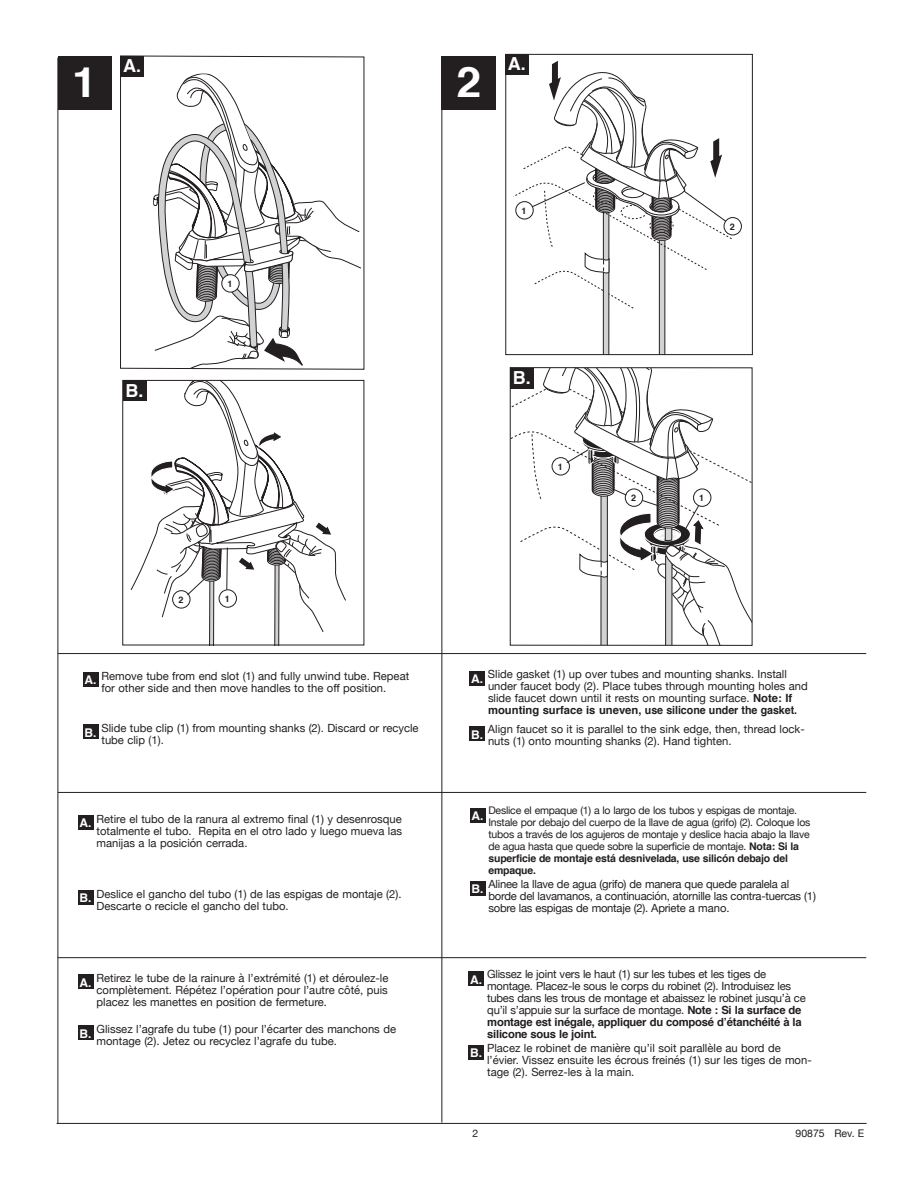
<style>
.page{position:relative;width:918px;height:1188px;background:#fff}
.page>*{position:absolute;margin:0;border:0;box-sizing:border-box;transform-origin:0 0}
.t1{font:700 42px "Helvetica";color:#fff;scale:1.06 1}
.t2{font:700 18px "Helvetica";color:#fff}
.t3{font:11.25px/12px "Helvetica Neue";color:#231f20}
.t4{font:11.25px/12px "Helvetica Neue";letter-spacing:-.02em;color:#231f20}
.t5{font:700 11.25px/12px "Helvetica";letter-spacing:-.02em;color:#231f20}
.t6{font:10.5px/12px "Helvetica Neue";letter-spacing:-.02em;color:#231f20}
.t7{font:700 10.5px/12px "Helvetica";letter-spacing:-.02em;color:#231f20}
.t8{font:10.5px "Helvetica Neue";color:#231f20}
.t9{font:700 9px "Helvetica";color:#231f20}
.s1{font-family:"Helvetica";font-weight:700;font-size:12px;color:#fff}
.s2{font-family:"Helvetica";font-weight:700}
</style>
<div class="page">
<hr style="left:57px;top:1123px;width:810px;height:1px;background:#231f20">
<div style="left:83px;top:672px;width:15px;height:15px;background:#231f20"></div>
<div style="left:83px;top:725px;width:15px;height:14px;background:#231f20"></div>
<div style="left:58px;top:56px;width:53px;height:54px;background:#231f20"></div>
<hr style="left:58px;top:58px;width:1px;height:1066px;background:#231f20">
<hr style="left:58px;top:653px;width:808px;height:1px;background:#231f20">
<hr style="left:58px;top:792px;width:808px;height:1px;background:#231f20">
<hr style="left:58px;top:957px;width:808px;height:1px;background:#231f20">
<div style="left:442px;top:56px;width:54px;height:54px;background:#231f20"></div>
<hr style="left:441px;top:56px;width:1px;height:1067px;background:#231f20">
<div style="left:505px;top:54px;width:248px;height:301px;border:1px solid #231f20"></div>
<svg style="left:120px;top:55px;width:245px;height:315px"></svg>
<div style="left:120px;top:56px;width:24px;height:20px;background:#231f20"></div>
<div style="left:123px;top:381px;width:23px;height:20px;background:#231f20"></div>
<div style="left:505px;top:54px;width:24px;height:21px;background:#231f20"></div>
<div style="left:469px;top:671px;width:16px;height:15px;background:#231f20"></div>
<div style="left:469px;top:727px;width:16px;height:14px;background:#231f20"></div>
<svg style="left:153px;top:73px;width:208px;height:296px"></svg>
<svg style="left:131px;top:380px;width:215px;height:265px"></svg>
<svg style="left:510px;top:368px;width:242px;height:277px"></svg>
<div style="left:470px;top:808px;width:15px;height:14px;background:#231f20"></div>
<div style="left:470px;top:881px;width:15px;height:15px;background:#231f20"></div>
<div style="left:78px;top:815px;width:16px;height:15px;background:#231f20"></div>
<div style="left:78px;top:890px;width:16px;height:15px;background:#231f20"></div>
<div style="left:78px;top:975px;width:16px;height:14px;background:#231f20"></div>
<div style="left:78px;top:1026px;width:16px;height:14px;background:#231f20"></div>
<div style="left:468px;top:972px;width:16px;height:14px;background:#231f20"></div>
<div style="left:468px;top:1045px;width:16px;height:14px;background:#231f20"></div>
<div style="left:724px;top:217px;width:18px;height:18px;border:1px solid #231f20;border-radius:50%"></div>
<svg style="left:513px;top:61px;width:221px;height:294px"></svg>
<svg style="left:516px;top:202px;width:17px;height:17px"></svg>
<div style="left:515px;top:201px;width:19px;height:18px;border:1px solid #231f20;border-radius:50%"></div>
<div style="left:520px;top:206px;width:9px;height:10px;background:#fff"></div>
<h2 class="t2" style="left:123px;top:51px;width:19px">A.</h2>
<h1 class="t1" style="left:72px;top:48px;width:25px">1</h1>
<h1 class="t1" style="left:456px;top:48px;width:25px">2</h1>
<h2 class="t2" style="left:508px;top:49px;width:19px">A.</h2>
<h2 class="t2" style="left:126px;top:376px;width:19px">B.</h2>
<p class="t9" style="left:228px;top:276px;width:7px">1</p>
<p class="t9" style="left:522px;top:203px;width:7px">1</p>
<h2 class="t2" style="left:513px;top:363px;width:19px">B.</h2>
<p class="t9" style="left:558px;top:459px;width:7px">1</p>
<p class="t9" style="left:178px;top:592px;width:7px">2</p>
<p class="t9" style="left:225px;top:592px;width:7px">1</p>
<p class="t9" style="left:730px;top:219px;width:7px">2</p>
<p class="t9" style="left:631px;top:491px;width:7px">2</p>
<p class="t9" style="left:699px;top:491px;width:7px">1</p>
<p class="t3" style="left:85px;top:671px;width:326px;text-align:center"><span class="s1">A.</span> Remove tube from end slot (1) and fully unwind tube. Repeat for other side and then move handles to the off position.</p>
<p class="t3" style="left:101px;top:723px;width:319px;text-indent:-17px"><span class="s1">B.</span> Slide tube clip (1) from mounting shanks (2). Discard or recycle tube clip (1).</p>
<p class="t3" style="left:97px;top:813px;width:307px;text-align:justify;text-indent:-17px"><span class="s1">A.</span> Retire el tubo de la ranura al extremo final (1) y desenrosque totalmente el tubo. Repita en el otro lado y luego mueva las manijas a la posición cerrada.</p>
<p class="t3" style="left:97px;top:888px;width:306px;text-indent:-17px"><span class="s1">B.</span> Deslice el gancho del tubo (1) de las espigas de montaje (2).<br>Descarte o recicle el gancho del tubo.</p>
<p class="t3" style="left:97px;top:973px;width:293px;text-align:justify;text-indent:-17px"><span class="s1">A.</span> Retirez le tube de la rainure à l’extrémité (1) et déroulez-le complètement. Répétez l’opération pour l’autre côté, puis placez les manettes en position de fermeture.</p>
<p class="t3" style="left:97px;top:1024px;width:301px;text-indent:-17px"><span class="s1">B.</span> Glissez l’agrafe du tube (1) pour l’écarter des manchons de montage (2). Jetez ou recyclez l’agrafe du tube.</p>
<p class="t3" style="left:488px;top:669px;width:321px;text-indent:-17px"><span class="s1">A.</span> Slide gasket (1) up over tubes and mounting shanks. Install under faucet body (2). Place tubes through mounting holes and slide faucet down until it rests on mounting surface. <span class="s2">Note: If</span></p>
<p class="t5" style="left:488px;top:704px;width:311px">mounting surface is uneven, use silicone under the gasket.</p>
<p class="t3" style="left:488px;top:724px;width:318px;text-indent:-17px"><span class="s1">B.</span> Align faucet so it is parallel to the sink edge, then, thread lock&shy;nuts (1) onto mounting shanks (2). Hand tighten.</p>
<p class="t6" style="left:488px;top:805px;width:323px;text-indent:-17px"><span class="s1">A.</span> Deslice el empaque (1) a lo largo de los tubos y espigas de montaje.<br>Instale por debajo del cuerpo de la llave de agua (grifo) (2). Coloque los tubos a través de los agujeros de montaje y deslice hacia abajo la llave de agua hasta que quede sobre la superficie de montaje. <span class="s2">Nota: Si la</span></p>
<p class="t7" style="left:489px;top:853px;width:301px">superficie de montaje está desnivelada, use silicón debajo del empaque.</p>
<p class="t4" style="left:488px;top:879px;width:329px;text-indent:-17px"><span class="s1">B.</span> Alinee la llave de agua (grifo) de manera que quede paralela al borde del lavamanos, a continuación, atornille las contra-tuercas (1) sobre las espigas de montaje (2). Apriete a mano.</p>
<p class="t4" style="left:487px;top:969px;width:320px;text-indent:-17px"><span class="s1">A.</span> Glissez le joint vers le haut (1) sur les tubes et les tiges de montage. Placez-le sous le corps du robinet (2). Introduisez les tubes dans les trous de montage et abaissez le robinet jusqu’à ce qu’il s’appuie sur la surface de montage. <span class="s2">Note : Si la surface de</span></p>
<p class="t5" style="left:487px;top:1016px;width:316px">montage est inégale, appliquer du composé d’étanchéité à la silicone sous le joint.</p>
<p class="t3" style="left:487px;top:1042px;width:326px;text-indent:-17px"><span class="s1">B.</span> Placez le robinet de manière qu’il soit parallèle au bord de l’évier. Vissez ensuite les écrous freinés (1) sur les tiges de mon&shy;tage (2). Serrez-les à la main.</p>
<p class="t6" style="left:473px;top:1128px;width:7px">2</p>
<p class="t8" style="left:796px;top:1126px;width:70px">90875 Rev. E</p>
</div>
